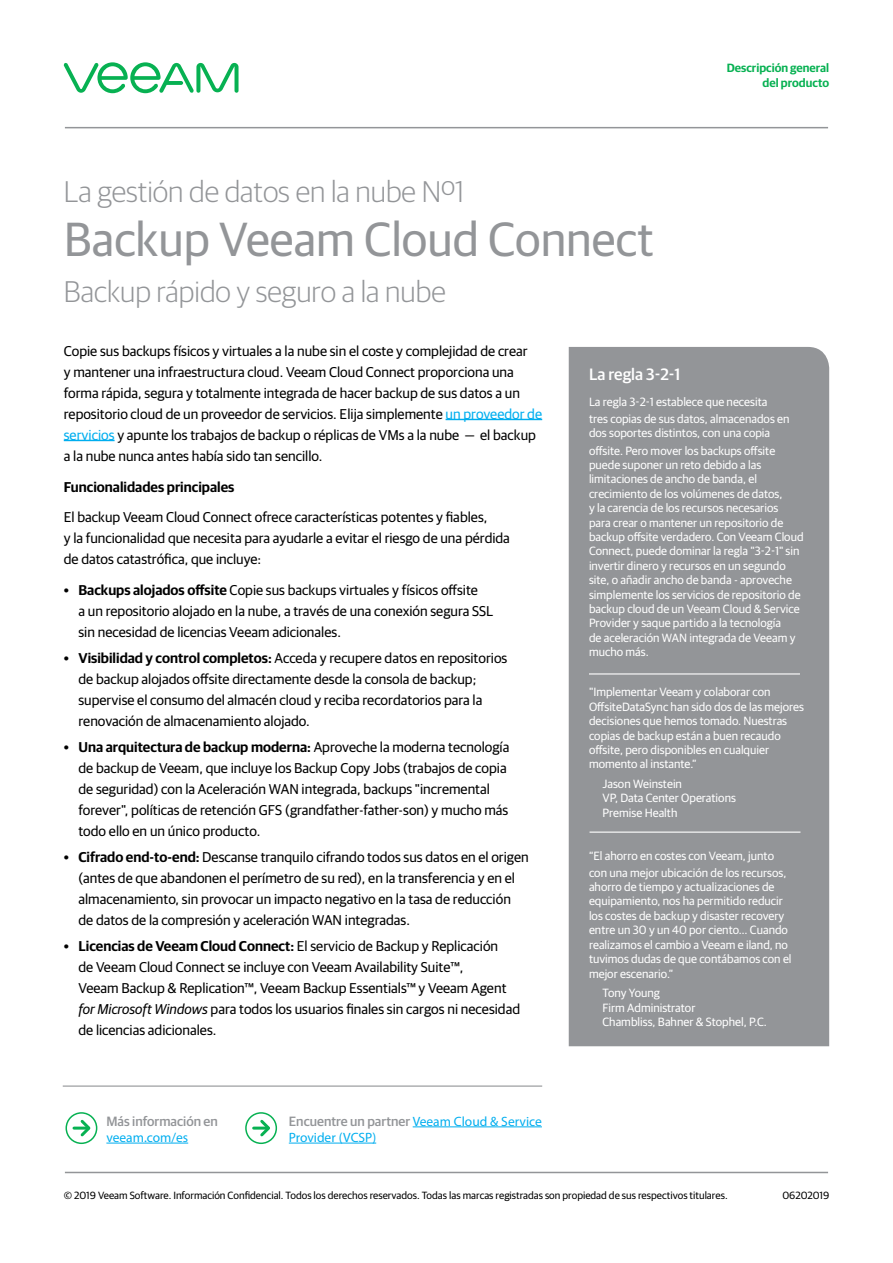
<style>
.page{position:relative;width:893px;height:1263px;background:#fff}
.page>*{position:absolute;margin:0;border:0;box-sizing:border-box;transform-origin:0 0}
.t1{font:48px "Guardian Sans";color:#939598}
.t2{font:300 30px "Guardian Sans";color:#939598}
.t3{font:500 16.5px "Guardian Sans";color:#fff}
.t4{font:14.25px/21px "Guardian Sans";color:#000}
.t5{font:600 14.25px "Guardian Sans";color:#000}
.t6{font:500 13.5px "Guardian Sans Cy";color:#939598}
.t7{font:13.5px "Myriad Pro";color:#00aeef}
.t8{font:12px/14.4px "Guardian Sans";color:#fff}
.t9{font:600 12px/14.4px "Guardian Sans";color:#07b152;text-align:right}
.t10{font:10.5px "Guardian Sans";color:#000}
.s1{color:#00aeef}
.s2{font-weight:600}
.s3{font-family:"Guardian Sans Cy"}
.s4{font-style:italic}
.s5{font-family:"Myriad Pro";font-weight:400;color:#00aeef}
</style>
<div class="page">
<hr style="left:65px;top:127px;width:763px;height:1px;background:#939598">
<hr style="left:65px;top:1172px;width:763px;height:1px;background:#939598">
<svg style="left:63px;top:62px;width:176px;height:31px"></svg>
<hr style="left:446px;top:419px;width:96px;height:1px;background:#00aeef">
<hr style="left:64px;top:440px;width:51px;height:1px;background:#00aeef">
<div style="left:569px;top:347px;width:260px;height:699px;background:#939598"></div>
<hr style="left:589px;top:673px;width:211px;height:1px;background:#fff">
<hr style="left:106px;top:1143px;width:82px;height:1px;background:#00aeef">
<hr style="left:413px;top:1126px;width:129px;height:1px;background:#00aeef">
<hr style="left:289px;top:1143px;width:87px;height:1px;background:#00aeef">
<hr style="left:63px;top:1085px;width:479px;height:2px;background:#939598">
<div style="left:245px;top:1112px;width:32px;height:32px;border:2px solid #07b152;border-radius:50%"></div>
<svg style="left:258px;top:1117px;width:15px;height:22px"></svg>
<hr style="left:254px;top:1126px;width:14px;height:3px;background:#07b152">
<div style="left:66px;top:1112px;width:31px;height:32px;border:2px solid #07b152;border-radius:50%"></div>
<svg style="left:78px;top:1117px;width:15px;height:22px"></svg>
<hr style="left:74px;top:1126px;width:14px;height:3px;background:#07b152">
<hr style="left:589px;top:831px;width:211px;height:2px;background:#fff">
<p class="t9" style="left:727px;top:60px;width:104px">Descripción general del producto</p>
<h2 class="t2" style="left:64px;top:171px;width:402px">La gestión de datos en la nube Nº1</h2>
<h1 class="t1" style="left:64px;top:205px;width:592px">Backup Veeam Cloud Connect</h1>
<h2 class="t2" style="left:64px;top:271px;width:383px">Backup rápido y seguro a la nube</h2>
<p class="t4" style="left:64px;top:339px;width:480px">Copie sus backups físicos y virtuales a la nube sin el coste y complejidad de crear<br>y mantener una infraestructura cloud. Veeam Cloud Connect proporciona una forma rápida, segura y totalmente integrada de hacer backup de sus datos a un repositorio cloud de un proveedor de servicios. Elija simplemente <span class="s1">un proveedor de servicios</span> y apunte los trabajos de backup o réplicas de VMs a la nube — el backup a la nube nunca antes había sido tan sencillo.</p>
<p class="t5" style="left:64px;top:476px;width:172px">Funcionalidades principales</p>
<p class="t4" style="left:64px;top:506px;width:448px">El backup Veeam Cloud Connect ofrece características potentes y fiables,<br>y la funcionalidad que necesita para ayudarle a evitar el riesgo de una pérdida de datos catastrófica, que incluye:</p>
<p class="t4" style="left:78px;top:579px;width:416px;text-indent:-15px"><span class="s2">• Backups alojados offsite</span> Copie sus backups virtuales y físicos offsite<br>a un repositorio alojado en la nube, a través de una conexión segura SSL sin necesidad de licencias Veeam adicionales.</p>
<p class="t4" style="left:78px;top:646px;width:430px;text-indent:-15px"><span class="s2">• Visibilidad y control completos:</span> Acceda y recupere datos en repositorios de backup alojados offsite directamente desde la consola de backup; supervise el consumo del almacén cloud y reciba recordatorios para la renovación de almacenamiento alojado.</p>
<p class="t4" style="left:78px;top:735px;width:441px;text-indent:-15px"><span class="s2">• Una arquitectura de backup moderna:</span> Aproveche la moderna tecnología de backup de Veeam, que incluye los Backup Copy Jobs (trabajos de copia de seguridad) con la Aceleración WAN integrada, backups "incremental forever", políticas de retención GFS (grandfather-father-son) y mucho más <span class="s3">― </span>todo ello en un único producto.</p>
<p class="t4" style="left:78px;top:845px;width:452px;text-indent:-15px"><span class="s2">• Cifrado end-to-end:</span> Descanse tranquilo cifrando todos sus datos en el origen (antes de que abandonen el perímetro de su red), en la transferencia y en el almacenamiento, sin provocar un impacto negativo en la tasa de reducción de datos de la compresión y aceleración WAN integradas.</p>
<p class="t4" style="left:78px;top:934px;width:443px;text-indent:-15px"><span class="s2">• Licencias de Veeam Cloud Connect:</span> El servicio de Backup y Replicación<br>de Veeam Cloud Connect se incluye con Veeam Availability Suite™,<br>Veeam Backup &amp; Replication™, Veeam Backup Essentials™ y Veeam Agent <span class="s4">for Microsoft Windows</span> para todos los usuarios finales sin cargos ni necesidad de licencias adicionales.</p>
<p class="t3" style="left:589px;top:362px;width:93px">La regla 3-2-1</p>
<p class="t8" style="left:589px;top:392px;width:202px;line-height:17.1px">La regla 3-2-1 establece que necesita tres copias de sus datos, almacenados en</p>
<p class="t8" style="left:589px;top:424px;width:188px;line-height:17.1px">dos soportes distintos, con una copia offsite. Pero mover los backups offsite</p>
<p class="t8" style="left:589px;top:457px;width:216px">puede suponer un reto debido a las limitaciones de ancho de banda, el crecimiento de los volúmenes de datos,<br>y la carencia de los recursos necesarios<br>para crear o mantener un repositorio de backup offsite verdadero. Con Veeam Cloud Connect, puede dominar la regla "3-2-1" sin invertir dinero y recursos en un segundo site, o añadir ancho de banda - aproveche simplemente los servicios de repositorio de backup cloud de un Veeam Cloud &amp; Service Provider y saque partido a la tecnología<br>de aceleración WAN integrada de Veeam y mucho más.</p>
<p class="t8" style="left:589px;top:684px;width:217px">"Implementar Veeam y colaborar con OffsiteDataSync han sido dos de las mejores decisiones que hemos tomado. Nuestras copias de backup están a buen recaudo offsite, pero disponibles en cualquier momento al instante.”</p>
<p class="t8" style="left:602px;top:776px;width:135px">Jason Weinstein<br>VP, Data Center Operations<br>Premise Health</p>
<p class="t8" style="left:589px;top:846px;width:199px;line-height:17.1px">“El ahorro en costes con Veeam, junto con una mejor ubicación de los recursos,</p>
<p class="t8" style="left:589px;top:879px;width:204px">ahorro de tiempo y actualizaciones de equipamiento, nos ha permitido reducir los costes de backup y disaster recovery entre un 30 y un 40 por ciento… Cuando realizamos el cambio a Veeam e iland, no tuvimos dudas de que contábamos con el mejor escenario.”</p>
<p class="t8" style="left:602px;top:985px;width:166px">Tony Young<br>Firm Administrator<br>Chambliss, Bahner &amp; Stophel, P.C.</p>
<p class="t6" style="left:106px;top:1111px;width:113px">Más información en</p>
<p class="t7" style="left:106px;top:1129px;width:83px">veeam.com/es</p>
<p class="t6" style="left:289px;top:1111px;width:255px">Encuentre un partner <span class="s5">Veeam Cloud &amp; Service</span></p>
<p class="t7" style="left:289px;top:1129px;width:89px">Provider (VCSP)</p>
<p class="t10" style="left:64px;top:1187px;width:665px">© 2019 Veeam Software. Información Confidencial. Todos los derechos reservados. Todas las marcas registradas son propiedad de sus respectivos titulares.</p>
<p class="t10" style="left:782px;top:1187px;width:48px">06202019</p>
</div>
